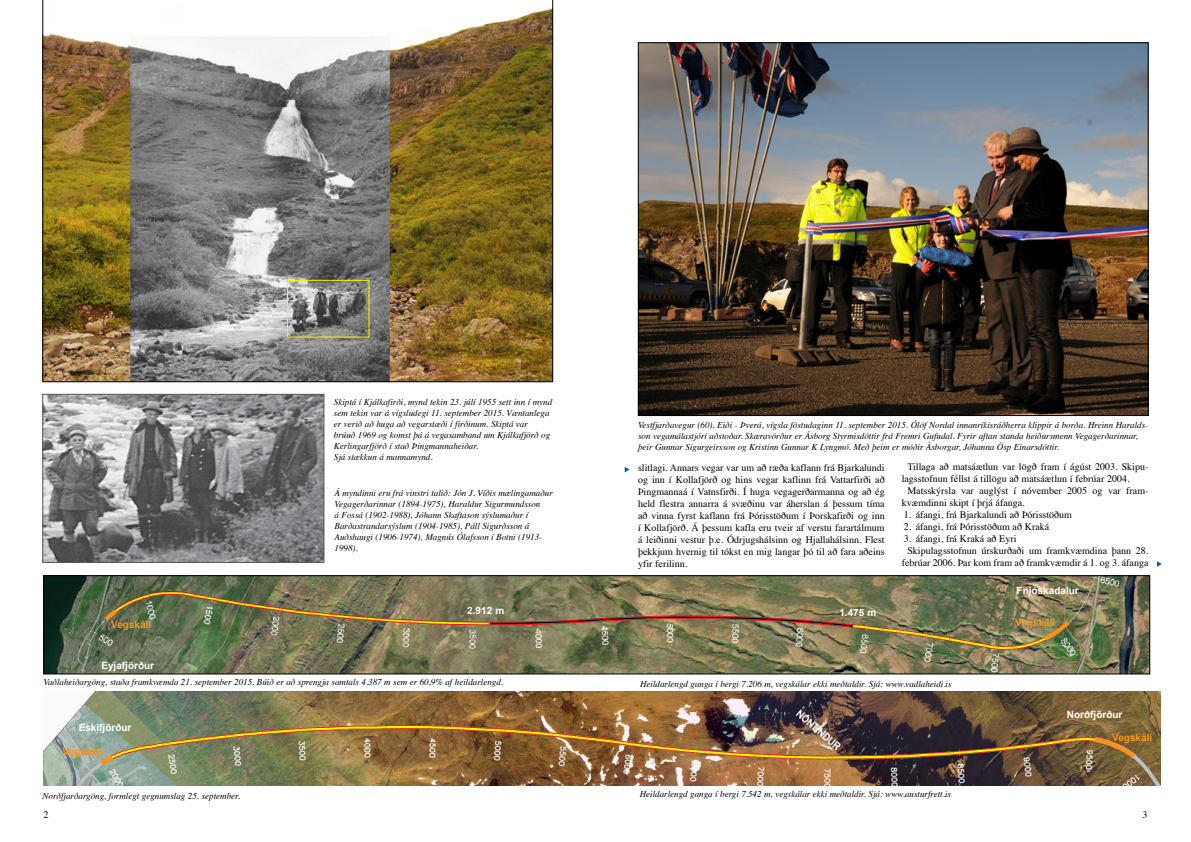
<style>
.page{position:relative;width:1191px;height:842px;background:#fff}
.page>*{position:absolute;margin:0;border:0;box-sizing:border-box;transform-origin:0 0}
.t1{font:10px/12px "Times";color:#000;text-align:justify}
.t2{font:700 10px "Arial";color:#fff}
.t3{font:700 10px "Arial";color:#f7941e}
.t4{font:italic 9px/11px "Times";color:#000}
</style>
<div class="page">
<img style="left:46px;top:577px;width:1102px;height:95px">
<svg style="left:106px;top:593px;width:964px;height:57px;background:#797a58"></svg>
<img style="left:105px;top:591px;width:963px;height:57px">
<img style="left:851px;top:617px;width:223px;height:33px">
<img style="left:100px;top:591px;width:389px;height:34px">
<div style="left:44px;top:575px;width:1106px;height:99px;border:1px solid #000"></div>
<img style="left:44px;top:692px;width:1116px;height:93px">
<img style="left:98px;top:723px;width:1039px;height:2px">
<img style="left:58px;top:725px;width:1102px;height:60px">
<img style="left:640px;top:45px;width:506px;height:369px">
<svg style="left:625px;top:467px;width:4px;height:5px"></svg>
<img style="left:43px;top:0;width:510px;height:382px">
<img style="left:45px;top:396px;width:277px;height:165px">
<div style="left:43px;top:394px;width:281px;height:169px;border:1px solid #645650"></div>
<div style="left:287px;top:280px;width:82px;height:57px;border:1px solid #fff200"></div>
<svg style="left:1157px;top:561px;width:4px;height:6px"></svg>
<p class="t3" style="left:111px;top:618px;width:42px">Vegskáli</p>
<p class="t2" style="left:101px;top:659px;width:54px">Eyjafjörður</p>
<p class="t4" style="left:334px;top:395px;width:220px">Skiptá í Kjálkafirði, mynd tekin 23. júlí 1955 sett inn í mynd sem tekin var á vígsludegi 11. september 2015. Væntanlega er verið að huga að vegarstæði í firðinum. Skiptá var<br>brúuð 1969 og komst þá á vegasamband um Kjálkafjörð og Kerlingarfjörð í stað Þingmannaheiðar.<br>Sjá stækkun á mannamynd.</p>
<p class="t4" style="left:334px;top:487px;width:220px">Á myndinni eru frá vinstri talið: Jón J. Víðis mælingamaður Vegagerðarinnar (1894-1975), Haraldur Sigurmundsson<br>á Fossá (1902-1988), Jóhann Skaftason sýslumaður í Barðastrandarsýslum (1904-1985), Páll Sigurðsson á Auðshaugi (1906-1974), Magnús Ólafsson í Botni (1913- 1998).</p>
<p class="t2" style="left:467px;top:603px;width:38px">2.912 m</p>
<p class="t4" style="left:638px;top:419px;width:511px">Vestfjarðavegur (60), Eiði - Þverá, vígsla föstudaginn 11. september 2015. Ólöf Nordal innanríkisráðherra klippir á borða. Hreinn Haralds&shy;son vegamálastjóri aðstoðar. Skæravörður er Ásborg Styrmisdóttir frá Fremri Gufudal. Fyrir aftan standa heiðursmenn Vegagerðarinnar, þeir Gunnar Sigurgeirsson og Kristinn Gunnar K Lyngmó. Með þeim er móðir Ásborgar, Jóhanna Ösp Einarsdóttir.</p>
<p class="t1" style="left:638px;top:461px;width:248px">slitlagi. Annars vegar var um að ræða kaflann frá Bjarkalundi og inn í Kollafjörð og hins vegar kaflinn frá Vattarfirði að Þingmannaá í Vatnsfirði. Í huga vegagerðarmanna og að ég held flestra annarra á svæðinu var áherslan á þessum tíma að vinna fyrst kaflann frá Þórisstöðum í Þorskafirði og inn í Kollafjörð. Á þessum kafla eru tveir af verstu farartálmum á leiðinni vestur þ.e. Ódrjugshálsinn og Hjallahálsinn. Flest þekkjum hvernig til tókst en mig langar þó til að fara aðeins yfir ferilinn.</p>
<p class="t1" style="left:907px;top:460px;width:242px">Tillaga að matsáætlun var lögð fram í ágúst 2003. Skipu-</p>
<p class="t1" style="left:901px;top:472px;width:229px">lagsstofnun féllst á tillögu að matsáætlun í febrúar 2004.</p>
<p class="t1" style="left:907px;top:484px;width:242px">Matsskýrsla var auglýst í nóvember 2005 og var fram-</p>
<p class="t1" style="left:901px;top:496px;width:124px">kvæmdinni skipt í þrjá áfanga.</p>
<p class="t1" style="left:903px;top:508px;width:170px">1. áfangi, frá Bjarkalundi að Þórisstöðum</p>
<p class="t1" style="left:903px;top:520px;width:147px">2. áfangi, frá Þórisstöðum að Kraká</p>
<p class="t1" style="left:903px;top:532px;width:114px">3. áfangi, frá Kraká að Eyri</p>
<p class="t1" style="left:907px;top:544px;width:242px">Skipulagsstofnun úrskurðaði um framkvæmdina þann 28.</p>
<p class="t1" style="left:901px;top:556px;width:248px">febrúar 2006. Þar kom fram að framkvæmdir á 1. og 3. áfanga</p>
<p class="t2" style="left:839px;top:606px;width:38px">1.475 m</p>
<p class="t2" style="left:1016px;top:584px;width:64px">Fnjóskadalur</p>
<p class="t3" style="left:1015px;top:616px;width:42px">Vegskáli</p>
<p class="t4" style="left:44px;top:676px;width:461px">Vaðlaheiðargöng, staða framkvæmda 21. september 2015. Búið er að sprengja samtals 4.387 m sem er 60,9% af heildarlengd.</p>
<p class="t4" style="left:640px;top:677px;width:313px">Heildarlengd ganga í bergi 7.206 m, vegskálar ekki meðtaldir. Sjá: www.vadlaheidi.is</p>
<p class="t2" style="left:79px;top:721px;width:54px">Eskifjörður</p>
<p class="t3" style="left:62px;top:745px;width:42px">Vegskáli</p>
<p class="t4" style="left:43px;top:790px;width:199px">Norðfjarðargöng, formlegt gegnumslag 25. september.</p>
<p class="t4" style="left:640px;top:788px;width:313px">Heildarlengd ganga í bergi 7.542 m, vegskálar ekki meðtaldir. Sjá: www.austurfrett.is</p>
<p class="t2" style="left:1067px;top:708px;width:57px">Norðfjörður</p>
<p class="t3" style="left:1112px;top:730px;width:42px">Vegskáli</p>
<p class="t1" style="left:44px;top:808px;width:6px">2</p>
<p class="t1" style="left:1142px;top:808px;width:6px">3</p>
</div>
